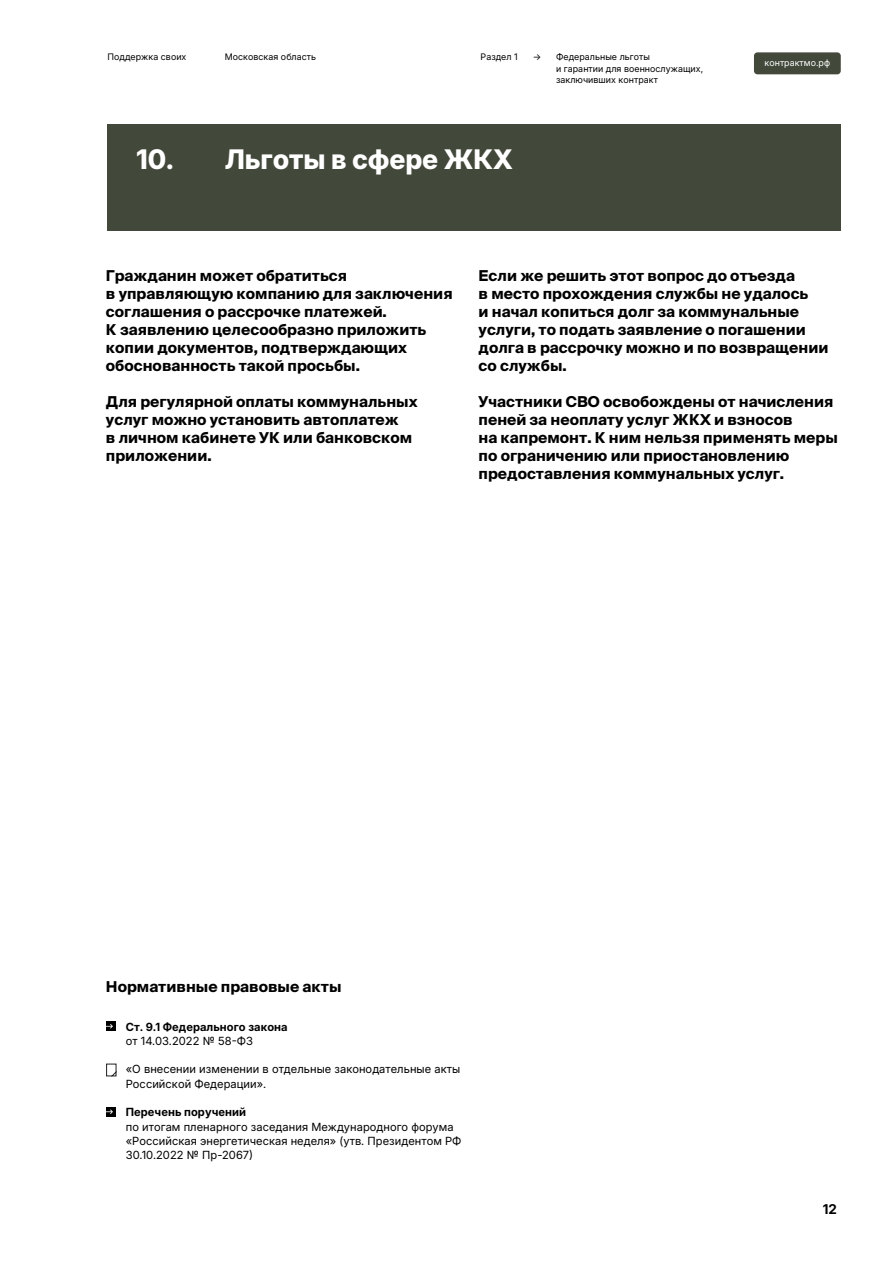
<style>
.page{position:relative;width:893px;height:1263px;background:#fff}
.page>*{position:absolute;margin:0;border:0;box-sizing:border-box;transform-origin:0 0}
.t1{font:800 27px "Inter 18 pt";letter-spacing:-.005em;color:#fff}
.t2{font:700 15px/18px "Suisse Intl";color:#000}
.t3{font:700 13.5px "Inter 18 pt";color:#000}
.t4{font:11.25px/14.2px "Inter 18 pt";letter-spacing:.005em;color:#000}
.t5{font:700 11.25px "Inter 18 pt";letter-spacing:.005em;color:#000}
.t6{font:9px/11.6px "Inter 18 pt";letter-spacing:.005em;color:#000}
.t7{font:9px "Inter 18 pt";letter-spacing:.005em;color:#fff}
</style>
<div class="page">
<div style="left:107px;top:124px;width:734px;height:107px;background:#42483a"></div>
<div style="left:754px;top:52px;width:87px;height:22px;background:#42483a;border-radius:4px"></div>
<div style="left:107px;top:1021px;width:9px;height:10px;background:#000"></div>
<svg style="left:106px;top:1024px;width:7px;height:4px"></svg>
<svg style="left:106px;top:1064px;width:11px;height:12px"></svg>
<div style="left:107px;top:1107px;width:9px;height:9px;background:#000"></div>
<svg style="left:106px;top:1109px;width:7px;height:5px"></svg>
<p class="t6" style="left:108px;top:51px;width:80px">Поддержка своих</p>
<p class="t6" style="left:225px;top:51px;width:93px">Московская область</p>
<p class="t6" style="left:481px;top:51px;width:39px">Раздел 1</p>
<p class="t6" style="left:556px;top:51px;width:149px;text-indent:-23px">→ Федеральные льготы<br>и гарантии для военнослужащих, заключивших контракт</p>
<h1 class="t1" style="left:136px;top:139px;width:40px">10.</h1>
<h1 class="t1" style="left:225px;top:139px;width:290px">Льготы в сфере ЖКХ</h1>
<p class="t7" style="left:765px;top:56px;width:67px">контрактмо.рф</p>
<p class="t2" style="left:106px;top:267px;width:348px">Гражданин может обратиться<br>в управляющую компанию для заключения соглашения о рассрочке платежей.<br>К заявлению целесообразно приложить копии документов, подтверждающих обоснованность такой просьбы.</p>
<p class="t2" style="left:106px;top:393px;width:313px">Для регулярной оплаты коммунальных услуг можно установить автоплатеж<br>в личном кабинете УК или банковском приложении.</p>
<p class="t2" style="left:479px;top:267px;width:351px">Если же решить этот вопрос до отъезда<br>в место прохождения службы не удалось<br>и начал копиться долг за коммунальные услуги, то подать заявление о погашении долга в рассрочку можно и по возвращении со службы.</p>
<p class="t2" style="left:479px;top:393px;width:361px">Участники СВО освобождены от начисления пеней за неоплату услуг ЖКХ и взносов<br>на капремонт. К ним нельзя применять меры по ограничению или приостановлению предоставления коммунальных услуг.</p>
<p class="t2" style="left:106px;top:978px;width:237px">Нормативные правовые акты</p>
<p class="t5" style="left:126px;top:1018px;width:163px">Ст. 9.1 Федерального закона</p>
<p class="t4" style="left:126px;top:1033px;width:129px">от 14.03.2022 № 58-ФЗ</p>
<p class="t4" style="left:126px;top:1062px;width:336px">«О внесении изменении в отдельные законодательные акты<br>Российской Федерации».</p>
<p class="t5" style="left:126px;top:1104px;width:122px">Перечень поручений</p>
<p class="t4" style="left:126px;top:1119px;width:337px">по итогам пленарного заседания Международного форума «Российская энергетическая неделя» (утв. Президентом РФ<br>30.10.2022 № Пр-2067)</p>
<p class="t3" style="left:823px;top:1199px;width:16px">12</p>
</div>
